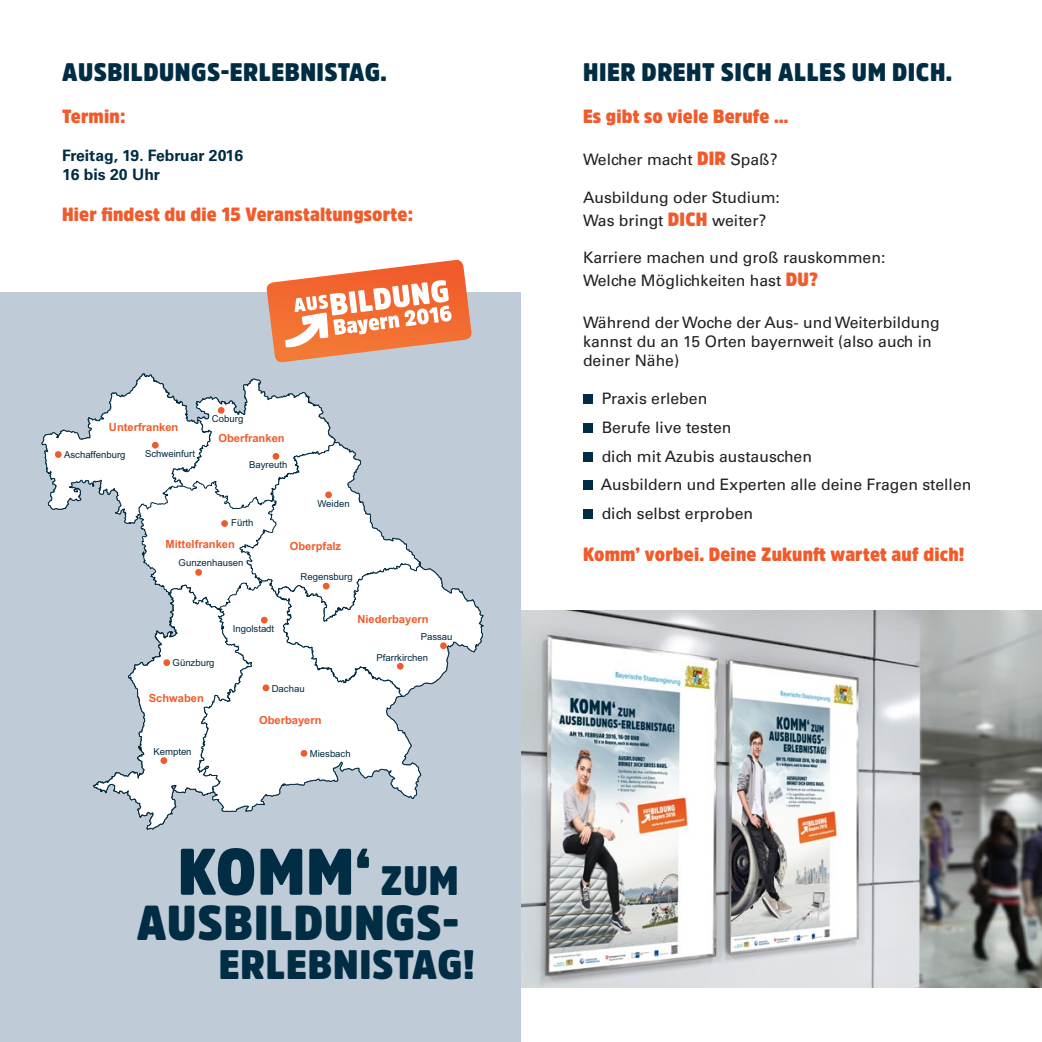
<style>
.page{position:relative;width:1042px;height:1042px;background:#fff}
.page>*{position:absolute;margin:0;border:0;box-sizing:border-box;transform-origin:0 0}
.t1{font:900 64.92px "Amsi Pro Narw";color:#002d43}
.t2{font:900 48.48px "Amsi Pro Narw";letter-spacing:.02em;color:#002d43}
.t3{font:900 40.77px "Amsi Pro Narw";letter-spacing:.02em;color:#002d43}
.t4{font:900 25.2px "Amsi Pro Narw";letter-spacing:.02em;color:#002d43}
.t5{font:900 19.07px "Amsi Pro Narw";letter-spacing:.01em;color:#f15b2c}
.t6{font:15.75px/28.9px "Univers LT";color:#231f20}
.t7{font:700 15.75px/18.9px "Univers LT";color:#002d43}
.t8{font:700 11.2px "Arial";color:#f05b2b}
.t9{font:9.62px "Arial";color:#002a40}
.s1{font-size:40.77px}
.s2{font-family:"Amsi Pro Narw";font-weight:900;font-size:19.07px;color:#f15b2c}
</style>
<div class="page">
<div style="left:583px;top:394px;width:10px;height:10px;background:#002d43"></div>
<div style="left:583px;top:423px;width:10px;height:10px;background:#002d43"></div>
<div style="left:583px;top:452px;width:10px;height:10px;background:#002d43"></div>
<div style="left:583px;top:480px;width:10px;height:10px;background:#002d43"></div>
<div style="left:583px;top:509px;width:10px;height:10px;background:#002d43"></div>
<img style="left:521px;top:610px;width:521px;height:377px">
<div style="left:0;top:293px;width:521px;height:749px;background:#bfccd7"></div>
<svg style="left:42px;top:374px;width:441px;height:455px"></svg>
<div style="left:301px;top:750px;width:6px;height:7px;background:#f05b2b;border-radius:50%"></div>
<div style="left:262px;top:684px;width:7px;height:7px;background:#f05b2b;border-radius:50%"></div>
<div style="left:397px;top:663px;width:7px;height:6px;background:#f05b2b;border-radius:50%"></div>
<div style="left:163px;top:659px;width:7px;height:7px;background:#f05b2b;border-radius:50%"></div>
<div style="left:272px;top:453px;width:7px;height:7px;background:#f05b2b;border-radius:50%"></div>
<svg style="left:266px;top:260px;width:206px;height:103px"></svg>
<h3 class="t4" style="left:62px;top:55px;width:326px">AUSBILDUNGS-ERLEBNISTAG.</h3>
<p class="t5" style="left:62px;top:103px;width:65px">Termin:</p>
<p class="t7" style="left:62px;top:146px;width:183px">Freitag, 19. Februar 2016<br>16 bis 20 Uhr</p>
<p class="t5" style="left:62px;top:202px;width:353px">Hier findest du die 15 Veranstaltungsorte:</p>
<p class="t8" style="left:109px;top:420px;width:71px">Unterfranken</p>
<p class="t9" style="left:64px;top:448px;width:63px">Aschaffenburg</p>
<p class="t9" style="left:145px;top:448px;width:51px">Schweinfurt</p>
<p class="t9" style="left:212px;top:412px;width:33px">Coburg</p>
<p class="t8" style="left:218px;top:431px;width:68px">Oberfranken</p>
<p class="t9" style="left:249px;top:458px;width:40px">Bayreuth</p>
<p class="t9" style="left:231px;top:517px;width:24px">Fürth</p>
<p class="t9" style="left:317px;top:497px;width:34px">Weiden</p>
<p class="t8" style="left:166px;top:536px;width:71px">Mittelfranken</p>
<p class="t9" style="left:179px;top:557px;width:66px">Gunzenhausen</p>
<p class="t9" style="left:173px;top:657px;width:43px">Günzburg</p>
<p class="t9" style="left:233px;top:622px;width:43px">Ingolstadt</p>
<p class="t8" style="left:290px;top:538px;width:53px">Oberpfalz</p>
<p class="t9" style="left:301px;top:570px;width:54px">Regensburg</p>
<p class="t8" style="left:357px;top:611px;width:73px">Niederbayern</p>
<p class="t9" style="left:421px;top:630px;width:33px">Passau</p>
<p class="t9" style="left:377px;top:651px;width:53px">Pfarrkirchen</p>
<p class="t8" style="left:149px;top:691px;width:57px">Schwaben</p>
<p class="t9" style="left:153px;top:745px;width:40px">Kempten</p>
<p class="t9" style="left:272px;top:682px;width:34px">Dachau</p>
<p class="t8" style="left:259px;top:712px;width:64px">Oberbayern</p>
<p class="t9" style="left:310px;top:747px;width:42px">Miesbach</p>
<h1 class="t1" style="left:178px;top:827px;width:282px">KOMM‘ <span class="s1">ZUM</span></h1>
<h2 class="t2" style="left:137px;top:889px;width:324px">AUSBILDUNGS-</h2>
<h3 class="t3" style="left:219px;top:936px;width:257px">ERLEBNISTAG!</h3>
<h3 class="t4" style="left:583px;top:55px;width:370px">HIER DREHT SICH ALLES UM DICH.</h3>
<p class="t5" style="left:583px;top:103px;width:207px">Es gibt so viele Berufe …</p>
<p class="t6" style="left:583px;top:145px;width:196px">Welcher macht <span class="s2">DIR</span> Spaß?</p>
<p class="t6" style="left:583px;top:186px;width:198px;line-height:22.9px">Ausbildung oder Studium:<br>Was bringt <span class="s2">DICH</span> weiter?</p>
<p class="t6" style="left:583px;top:246px;width:304px;line-height:22.9px">Karriere machen und groß rauskommen:<br>Welche Möglichkeiten hast <span class="s2">DU?</span></p>
<p class="t6" style="left:583px;top:313px;width:358px;line-height:18.9px">Während der Woche der Aus- und Weiterbildung kannst du an 15 Orten bayernweit (also auch in deiner Nähe)</p>
<p class="t6" style="left:601px;top:384px;width:372px">Praxis erleben<br>Berufe live testen<br>dich mit Azubis austauschen<br>Ausbildern und Experten alle deine Fragen stellen dich selbst erproben</p>
<p class="t5" style="left:583px;top:541px;width:383px">Komm’ vorbei. Deine Zukunft wartet auf dich!</p>
</div>
